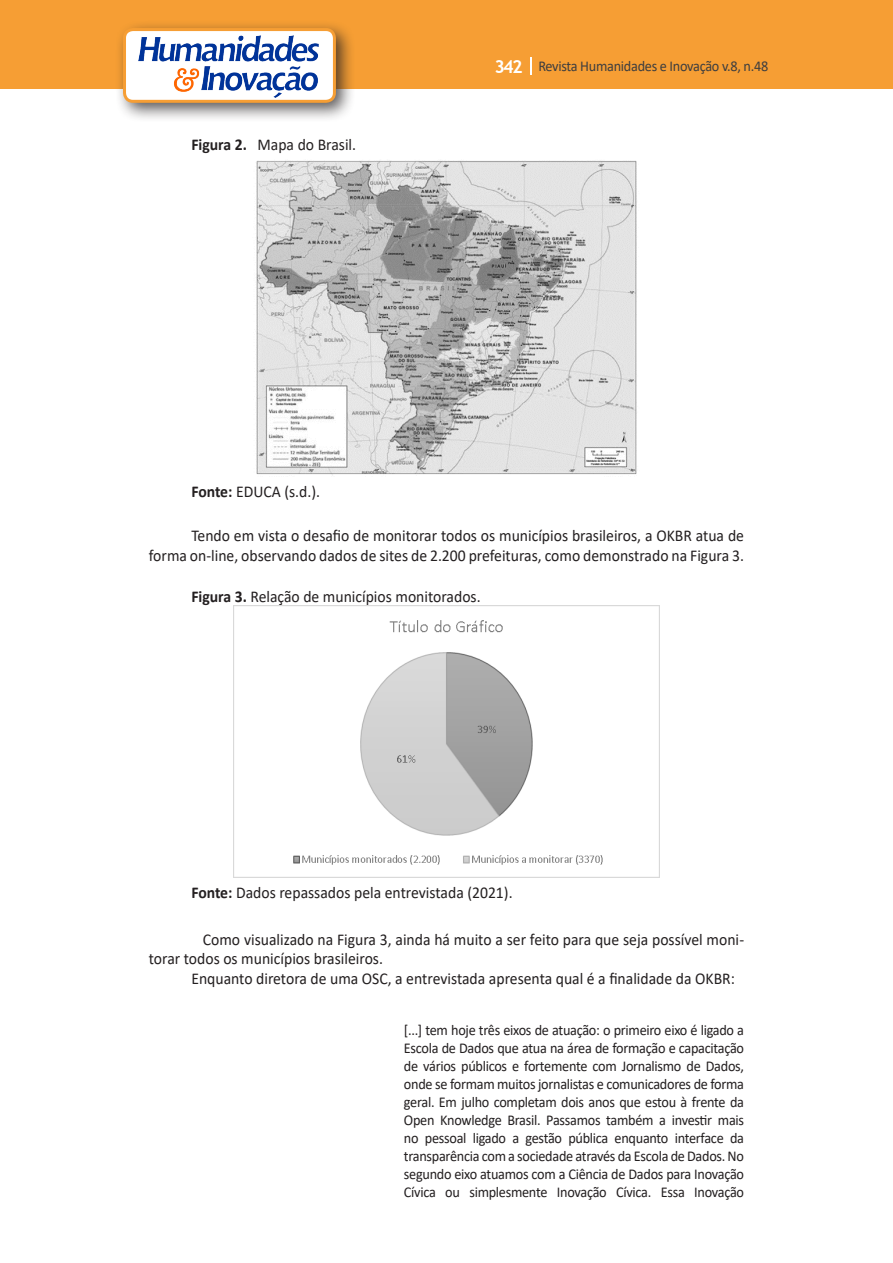
<style>
.page{position:relative;width:893px;height:1263px;background:#fff}
.page>*{position:absolute;margin:0;border:0;box-sizing:border-box;transform-origin:0 0}
.Texto{font:16.5px/19.8px "Calibri";color:#231f20;text-align:right;scale:.95 1}
.citacao{font:15px/18px "Calibri";letter-spacing:-.02em;color:#231f20;text-align:justify;scale:.95 1}
.t1{font:15px "Calibri";letter-spacing:-.02em;color:#3e3e3f;scale:.95 1}
.s1{font-weight:700}
.s2{font-family:"Trebuchet MS";font-weight:700;font-size:18px;color:#fff}
</style>
<div class="page">
<div style="left:0;top:0;width:893px;height:88px;background:#f69e34"></div>
<svg style="left:530px;top:57px;width:2px;height:18px"></svg>
<div style="left:115px;top:20px;width:241px;height:103px;background:#231f20;opacity:.75"></div>
<div style="left:125px;top:30px;width:209px;height:71px;background:#fff;border-radius:9px"></div>
<img style="left:138px;top:35px;width:181px;height:62px">
<div style="left:123px;top:28px;width:213px;height:75px;border:3px solid #f69e34;border-radius:9px"></div>
<img style="left:256px;top:160px;width:381px;height:316px">
<img style="left:233px;top:606px;width:427px;height:272px">
<p class="Texto" style="left:191px;top:134px;width:175px"><span class="s1">Figura 2.</span> Mapa do Brasil.</p>
<p class="t1" style="left:495px;top:56px;width:290px"><span class="s2">342</span> Revista Humanidades e Inovação v.8, n.48</p>
<p class="Texto" style="left:191px;top:481px;width:137px"><span class="s1">Fonte:</span> EDUCA (s.d.).</p>
<p class="Texto" style="left:149px;top:525px;width:628px">Tendo em vista o desafio de monitorar todos os municípios brasileiros, a OKBR atua de<br>forma on-line, observando dados de sites de 2.200 prefeituras, como demonstrado na Figura 3.</p>
<p class="Texto" style="left:191px;top:586px;width:306px"><span class="s1">Figura 3.</span> Relação de municípios monitorados.</p>
<p class="Texto" style="left:191px;top:882px;width:340px"><span class="s1">Fonte:</span> Dados repassados pela entrevistada (2021).</p>
<p class="Texto" style="left:149px;top:929px;width:628px;text-align:left;text-indent:54px">Como visualizado na Figura 3, ainda há muito a ser feito para que seja possível moni&shy;torar todos os municípios brasileiros.</p>
<p class="Texto" style="left:191px;top:968px;width:574px">Enquanto diretora de uma OSC, a entrevistada apresenta qual é a finalidade da OKBR:</p>
<p class="citacao" style="left:404px;top:1020px;width:360px">[...] tem hoje três eixos de atuação: o primeiro eixo é ligado a Escola de Dados que atua na área de formação e capacitação de vários públicos e fortemente com Jornalismo de Dados, onde se formam muitos jornalistas e comunicadores de forma geral. Em julho completam dois anos que estou à frente da Open Knowledge Brasil. Passamos também a investir mais no pessoal ligado a gestão pública enquanto interface da transparência com a sociedade através da Escola de Dados. No segundo eixo atuamos com a Ciência de Dados para Inovação Cívica ou simplesmente Inovação Cívica. Essa Inovação</p>
</div>
